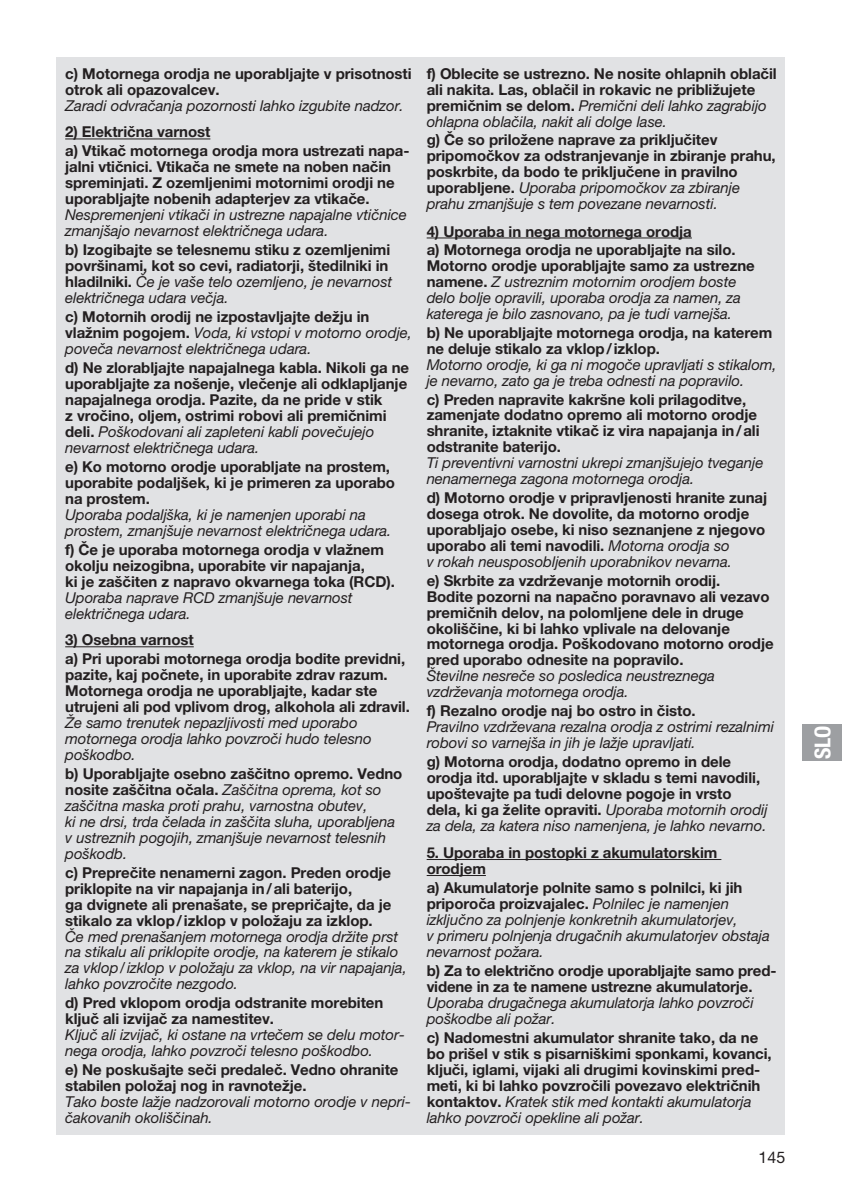
<style>
.page{position:relative;width:842px;height:1191px;background:#fff}
.page>*{position:absolute;margin:0;border:0;box-sizing:border-box;transform-origin:0 0}
.t1{font:22px "GARDENA Pro Bo Cond";color:#fff}
.t2{font:16px "GARDENA Pro";color:#231f20}
.t3{font:700 15px/16px "GARDENA Pro";letter-spacing:-.005em;color:#231f20}
.t4{font:italic 15px/16px "GARDENA Pro";letter-spacing:-.005em;color:#231f20}
.s1{font-weight:400;font-style:italic}
.s2{font-weight:700;font-style:normal}
</style>
<div class="page">
<div style="left:802px;top:724px;width:40px;height:36px;background:#9d9fa2"></div>
<div style="left:57px;top:57px;width:728px;height:1077px;background:#e1e2e4"></div>
<hr style="left:65px;top:139px;width:145px;height:1px;background:#231f20">
<hr style="left:65px;top:646px;width:129px;height:1px;background:#231f20">
<hr style="left:427px;top:238px;width:265px;height:1px;background:#231f20">
<hr style="left:427px;top:859px;width:294px;height:1px;background:#231f20">
<hr style="left:427px;top:875px;width:59px;height:1px;background:#231f20">
<p class="t3" style="left:65px;top:65px;width:348px">c) Motornega orodja ne uporabljajte v prisotnosti otrok ali opazovalcev.</p>
<p class="t4" style="left:65px;top:97px;width:340px">Zaradi odvračanja pozornosti lahko izgubite nadzor.</p>
<p class="t3" style="left:65px;top:122px;width:346px;line-height:18.8px">2) Električna varnost<br>a) Vtikač motornega orodja mora ustrezati napa-</p>
<p class="t3" style="left:65px;top:159px;width:331px">jalni vtičnici. Vtikača ne smete na noben način spreminjati. Z ozemljenimi motornimi orodji ne uporabljajte nobenih adapterjev za vtikače.</p>
<p class="t4" style="left:65px;top:207px;width:343px">Nespremenjeni vtikači in ustrezne napajalne vtičnice zmanjšajo nevarnost električnega udara.</p>
<p class="t3" style="left:65px;top:241px;width:328px">b) Izogibajte se telesnemu stiku z ozemljenimi površinami, kot so cevi, radiatorji, štedilniki in hladilniki. <span class="s1">Če je vaše telo ozemljeno, je nevarnost električnega udara večja.</span></p>
<p class="t4" style="left:65px;top:308px;width:348px"><span class="s2">c) Motornih orodij ne izpostavljajte dežju in vlažnim pogojem.</span> Voda, ki vstopi v motorno orodje, poveča nevarnost električnega udara.</p>
<p class="t3" style="left:65px;top:359px;width:346px">d) Ne zlorabljajte napajalnega kabla. Nikoli ga ne uporabljajte za nošenje, vlečenje ali odklapljanje napajalnega orodja. Pazite, da ne pride v stik<br>z vročino, oljem, ostrimi robovi ali premičnimi deli. <span class="s1">Poškodovani ali zapleteni kabli povečujejo nevarnost električnega udara.</span></p>
<p class="t3" style="left:65px;top:458px;width:331px">e) Ko motorno orodje uporabljate na prostem, uporabite podaljšek, ki je primeren za uporabo na prostem.</p>
<p class="t4" style="left:65px;top:506px;width:328px">Uporaba podaljška, ki je namenjen uporabi na prostem, zmanjšuje nevarnost električnega udara.</p>
<p class="t3" style="left:65px;top:541px;width:331px">f) Če je uporaba motornega orodja v vlažnem okolju neizogibna, uporabite vir napajanja,<br>ki je zaščiten z napravo okvarnega toka (RCD).</p>
<p class="t4" style="left:65px;top:589px;width:289px">Uporaba naprave RCD zmanjšuje nevarnost električnega udara.</p>
<p class="t3" style="left:65px;top:630px;width:342px;line-height:18.8px">3) Osebna varnost<br>a) Pri uporabi motornega orodja bodite previdni,</p>
<p class="t3" style="left:65px;top:666px;width:346px">pazite, kaj počnete, in uporabite zdrav razum.<br>Motornega orodja ne uporabljajte, kadar ste utrujeni ali pod vplivom drog, alkohola ali zdravil.</p>
<p class="t4" style="left:65px;top:715px;width:308px">Že samo trenutek nepazljivosti med uporabo motornega orodja lahko povzroči hudo telesno poškodbo.</p>
<p class="t4" style="left:65px;top:765px;width:339px"><span class="s2">b) Uporabljajte osebno zaščitno opremo. Vedno nosite zaščitna očala.</span> Zaščitna oprema, kot so zaščitna maska proti prahu, varnostna obutev,<br>ki ne drsi, trda čelada in zaščita sluha, uporabljena v ustreznih pogojih, zmanjšuje nevarnost telesnih poškodb.</p>
<p class="t3" style="left:65px;top:864px;width:328px">c) Preprečite nenamerni zagon. Preden orodje priklopite na vir napajanja in/ali baterijo,<br>ga dvignete ali prenašate, se prepričajte, da je stikalo za vklop/izklop v položaju za izklop.</p>
<p class="t4" style="left:65px;top:928px;width:343px">Če med prenašanjem motornega orodja držite prst na stikalu ali priklopite orodje, na katerem je stikalo za vklop/izklop v položaju za vklop, na vir napajanja, lahko povzročite nezgodo.</p>
<p class="t3" style="left:65px;top:994px;width:320px">d) Pred vklopom orodja odstranite morebiten ključ ali izvijač za namestitev.</p>
<p class="t4" style="left:65px;top:1026px;width:341px">Ključ ali izvijač, ki ostane na vrtečem se delu motor&shy;nega orodja, lahko povzroči telesno poškodbo.</p>
<p class="t3" style="left:65px;top:1061px;width:335px">e) Ne poskušajte seči predaleč. Vedno ohranite stabilen položaj nog in ravnotežje.</p>
<p class="t4" style="left:65px;top:1093px;width:347px">Tako boste lažje nadzorovali motorno orodje v nepri&shy;čakovanih okoliščinah.</p>
<p class="t3" style="left:427px;top:65px;width:352px">f) Oblecite se ustrezno. Ne nosite ohlapnih oblačil ali nakita. Las, oblačil in rokavic ne približujete premičnim se delom. <span class="s1">Premični deli lahko zagrabijo ohlapna oblačila, nakit ali dolge lase.</span></p>
<p class="t3" style="left:427px;top:132px;width:351px">g) Če so priložene naprave za priključitev pripomočkov za odstranjevanje in zbiranje prahu, poskrbite, da bodo te priključene in pravilno uporabljene. <span class="s1">Uporaba pripomočkov za zbiranje prahu zmanjšuje s tem povezane nevarnosti.</span></p>
<p class="t3" style="left:427px;top:221px;width:310px;line-height:18.8px">4) Uporaba in nega motornega orodja<br>a) Motornega orodja ne uporabljajte na silo.</p>
<p class="t4" style="left:427px;top:258px;width:330px"><span class="s2">Motorno orodje uporabljajte samo za ustrezne namene.</span> Z ustreznim motornim orodjem boste delo bolje opravili, uporaba orodja za namen, za katerega je bilo zasnovano, pa je tudi varnejša.</p>
<p class="t3" style="left:427px;top:324px;width:347px">b) Ne uporabljajte motornega orodja, na katerem ne deluje stikalo za vklop/izklop.</p>
<p class="t4" style="left:427px;top:356px;width:352px">Motorno orodje, ki ga ni mogoče upravljati s stikalom, je nevarno, zato ga je treba odnesti na popravilo.</p>
<p class="t3" style="left:427px;top:391px;width:334px">c) Preden napravite kakršne koli prilagoditve, zamenjate dodatno opremo ali motorno orodje shranite, iztaknite vtikač iz vira napajanja in/ali odstranite baterijo.</p>
<p class="t4" style="left:427px;top:455px;width:338px">Ti preventivni varnostni ukrepi zmanjšujejo tveganje nenamernega zagona motornega orodja.</p>
<p class="t3" style="left:427px;top:489px;width:342px">d) Motorno orodje v pripravljenosti hranite zunaj dosega otrok. Ne dovolite, da motorno orodje uporabljajo osebe, ki niso seznanjene z njegovo uporabo ali temi navodili. <span class="s1">Motorna orodja so<br>v rokah neusposobljenih uporabnikov nevarna.</span></p>
<p class="t3" style="left:427px;top:572px;width:349px">e) Skrbite za vzdrževanje motornih orodij.<br>Bodite pozorni na napačno poravnavo ali vezavo premičnih delov, na polomljene dele in druge okoliščine, ki bi lahko vplivale na delovanje motornega orodja. Poškodovano motorno orodje pred uporabo odnesite na popravilo.</p>
<p class="t4" style="left:427px;top:668px;width:290px">Številne nesreče so posledica neustreznega vzdrževanja motornega orodja.</p>
<p class="t3" style="left:427px;top:702px;width:270px">f) Rezalno orodje naj bo ostro in čisto.</p>
<p class="t4" style="left:427px;top:718px;width:349px">Pravilno vzdrževana rezalna orodja z ostrimi rezalnimi robovi so varnejša in jih je lažje upravljati.</p>
<p class="t3" style="left:427px;top:753px;width:343px">g) Motorna orodja, dodatno opremo in dele orodja itd. uporabljajte v skladu s temi navodili, upoštevajte pa tudi delovne pogoje in vrsto dela, ki ga želite opraviti. <span class="s1">Uporaba motornih orodij za dela, za katera niso namenjena, je lahko nevarno.</span></p>
<p class="t3" style="left:427px;top:844px;width:292px">5. Uporaba in postopki z akumulatorskim orodjem</p>
<p class="t4" style="left:427px;top:879px;width:345px"><span class="s2">a) Akumulatorje polnite samo s polnilci, ki jih priporoča proizvajalec.</span> Polnilec je namenjen izključno za polnjenje konkretnih akumulatorjev,<br>v primeru polnjenja drugačnih akumulatorjev obstaja nevarnost požara.</p>
<p class="t3" style="left:427px;top:962px;width:351px">b) Za to električno orodje uporabljajte samo pred&shy;videne in za te namene ustrezne akumulatorje.</p>
<p class="t4" style="left:427px;top:994px;width:329px">Uporaba drugačnega akumulatorja lahko povzroči poškodbe ali požar.</p>
<p class="t3" style="left:427px;top:1029px;width:347px">c) Nadomestni akumulator shranite tako, da ne bo prišel v stik s pisarniškimi sponkami, kovanci, ključi, iglami, vijaki ali drugimi kovinskimi pred&shy;meti, ki bi lahko povzročili povezavo električnih kontaktov. <span class="s1">Kratek stik med kontakti akumulatorja lahko povzroči opekline ali požar.</span></p>
<p class="t2" style="left:759px;top:1147px;width:28px">145</p>
<h1 class="t1" style="left:809px;top:759px;width:35px;rotate:-90deg">SLO</h1>
</div>
